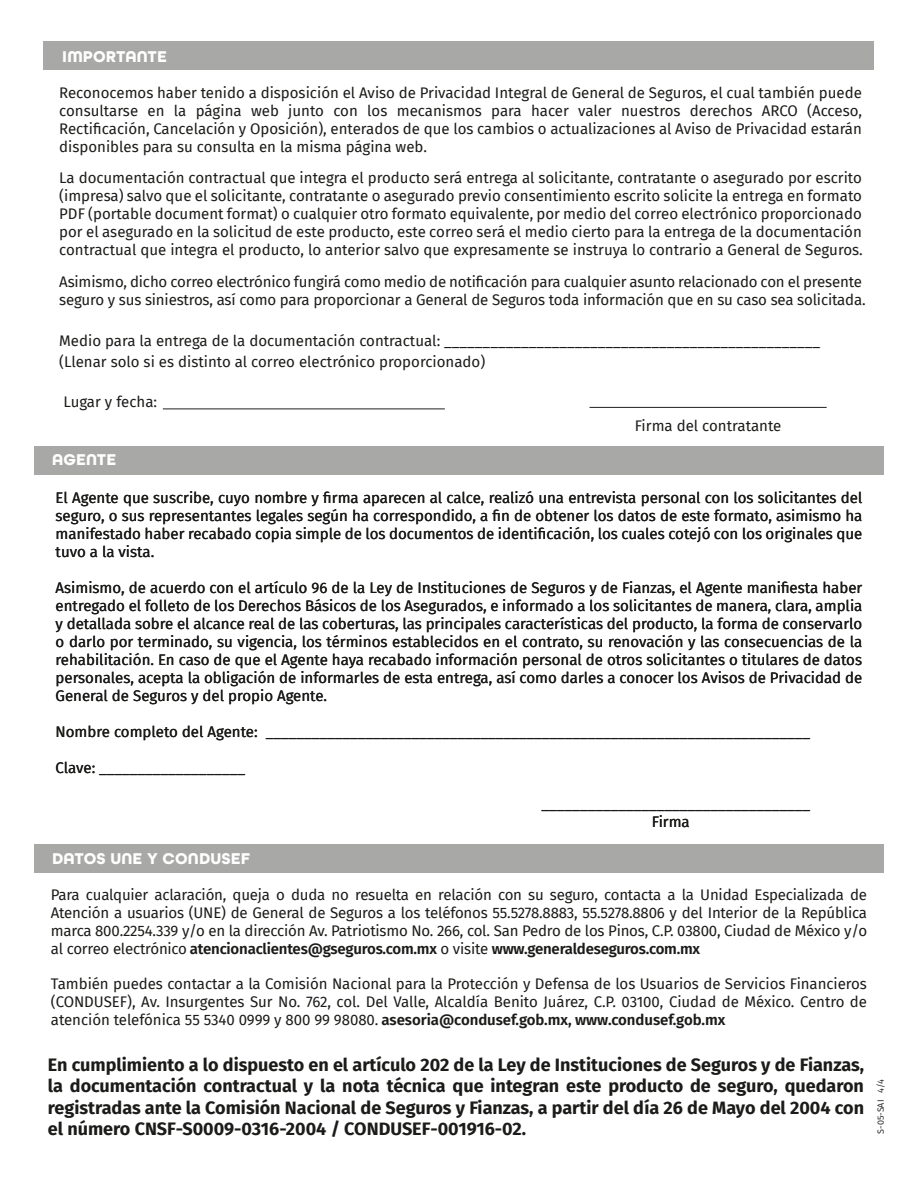
<style>
.page{position:relative;width:918px;height:1188px;background:#fff}
.page>*{position:absolute;margin:0;border:0;box-sizing:border-box;transform-origin:0 0}
.t1{font:700 18px/21.6px "Fira Sans";color:#1b1b19;text-align:justify}
.t2{font:700 16.5px "All Round Gothic";letter-spacing:.01em;color:#fff}
.t3{font:15px/18px "Fira Sans";letter-spacing:-.01em;color:#1b1b19;text-align:justify}
.t4{font:9px "Fira Sans";color:#231f20}
.s1{font-weight:600}
</style>
<div class="page">
<div style="left:34px;top:844px;width:850px;height:29px;background:#a8a8a7"></div>
<hr style="left:163px;top:408px;width:282px;height:1px;background:#231f20">
<hr style="left:589px;top:407px;width:238px;height:1px;background:#231f20">
<div style="left:44px;top:42px;width:830px;height:28px;background:#a8a8a7"></div>
<div style="left:34px;top:446px;width:850px;height:28px;background:#a8a8a7"></div>
<p class="t2" style="left:62px;top:47px;width:106px">IMPORTANTE</p>
<p class="t3" style="left:59px;top:83px;width:804px">Reconocemos haber tenido a disposición el Aviso de Privacidad Integral de General de Seguros, el cual también puede consultarse en la página web junto con los mecanismos para hacer valer nuestros derechos ARCO (Acceso, Rectificación, Cancelación y Oposición), enterados de que los cambios o actualizaciones al Aviso de Privacidad estarán disponibles para su consulta en la misma página web.</p>
<p class="t3" style="left:59px;top:169px;width:805px">La documentación contractual que integra el producto será entrega al solicitante, contratante o asegurado por escrito (impresa) salvo que el solicitante, contratante o asegurado previo consentimiento escrito solicite la entrega en formato PDF (portable document format) o cualquier otro formato equivalente, por medio del correo electrónico proporcionado por el asegurado en la solicitud de este producto, este correo será el medio cierto para la entrega de la documentación contractual que integra el producto, lo anterior salvo que expresamente se instruya lo contrario a General de Seguros.</p>
<p class="t3" style="left:59px;top:272px;width:808px">Asimismo, dicho correo electrónico fungirá como medio de notificación para cualquier asunto relacionado con el presente seguro y sus siniestros, así como para proporcionar a General de Seguros toda información que en su caso sea solicitada.</p>
<p class="t3" style="left:59px;top:330px;width:763px;line-height:21px">Medio para la entrega de la documentación contractual: _________________________________________________ (Llenar solo si es distinto al correo electrónico proporcionado)</p>
<p class="t3" style="left:63px;top:393px;width:95px">Lugar y fecha:</p>
<p class="t2" style="left:52px;top:450px;width:66px">AGENTE</p>
<p class="t3" style="left:635px;top:417px;width:148px">Firma del contratante</p>
<p class="t3" style="left:56px;top:489px;width:808px">El Agente que suscribe, cuyo nombre y firma aparecen al calce, realizó una entrevista personal con los solicitantes del seguro, o sus representantes legales según ha correspondido, a fin de obtener los datos de este formato, asimismo ha manifestado haber recabado copia simple de los documentos de identificación, los cuales cotejó con los originales que tuvo a la vista.</p>
<p class="t3" style="left:56px;top:579px;width:808px">Asimismo, de acuerdo con el artículo 96 de la Ley de Instituciones de Seguros y de Fianzas, el Agente manifiesta haber entregado el folleto de los Derechos Básicos de los Asegurados, e informado a los solicitantes de manera, clara, amplia y detallada sobre el alcance real de las coberturas, las principales características del producto, la forma de conservarlo o darlo por terminado, su vigencia, los términos establecidos en el contrato, su renovación y las consecuencias de la rehabilitación. En caso de que el Agente haya recabado información personal de otros solicitantes o titulares de datos personales, acepta la obligación de informarles de esta entrega, así como darles a conocer los Avisos de Privacidad de General de Seguros y del propio Agente.</p>
<p class="t3" style="left:56px;top:723px;width:756px">Nombre completo del Agente: _______________________________________________________________________</p>
<p class="t3" style="left:56px;top:759px;width:191px">Clave: ___________________</p>
<p class="t3" style="left:542px;top:795px;width:270px">___________________________________</p>
<p class="t3" style="left:652px;top:813px;width:39px">Firma</p>
<p class="t2" style="left:52px;top:848px;width:200px">DATOS UNE Y CONDUSEF</p>
<p class="t3" style="left:51px;top:886px;width:818px">Para cualquier aclaración, queja o duda no resuelta en relación con su seguro, contacta a la Unidad Especializada de Atención a usuarios (UNE) de General de Seguros a los teléfonos 55.5278.8883, 55.5278.8806 y del Interior de la República marca 800.2254.339 y/o en la dirección Av. Patriotismo No. 266, col. San Pedro de los Pinos, C.P. 03800, Ciudad de México y/o al correo electrónico <span class="s1">atencionaclientes@gseguros.com.mx</span> o visite <span class="s1">www.generaldeseguros.com.mx</span></p>
<p class="t3" style="left:51px;top:974px;width:818px">También puedes contactar a la Comisión Nacional para la Protección y Defensa de los Usuarios de Servicios Financieros (CONDUSEF), Av. Insurgentes Sur No. 762, col. Del Valle, Alcaldía Benito Juárez, C.P. 03100, Ciudad de México. Centro de atención telefónica 55 5340 0999 y 800 99 98080. <span class="s1">asesoria@condusef.gob.mx, www.condusef.gob.mx</span></p>
<p class="t1" style="left:48px;top:1052px;width:818px">En cumplimiento a lo dispuesto en el artículo 202 de la Ley de Instituciones de Seguros y de Fianzas, la documentación contractual y la nota técnica que integran este producto de seguro, quedaron registradas ante la Comisión Nacional de Seguros y Fianzas, a partir del día 26 de Mayo del 2004 con el número CNSF-S0009-0316-2004 / CONDUSEF-001916-02.</p>
<p class="t4" style="left:874px;top:1134px;width:56px;rotate:-90deg">S-05-SAI 4/4</p>
</div>
